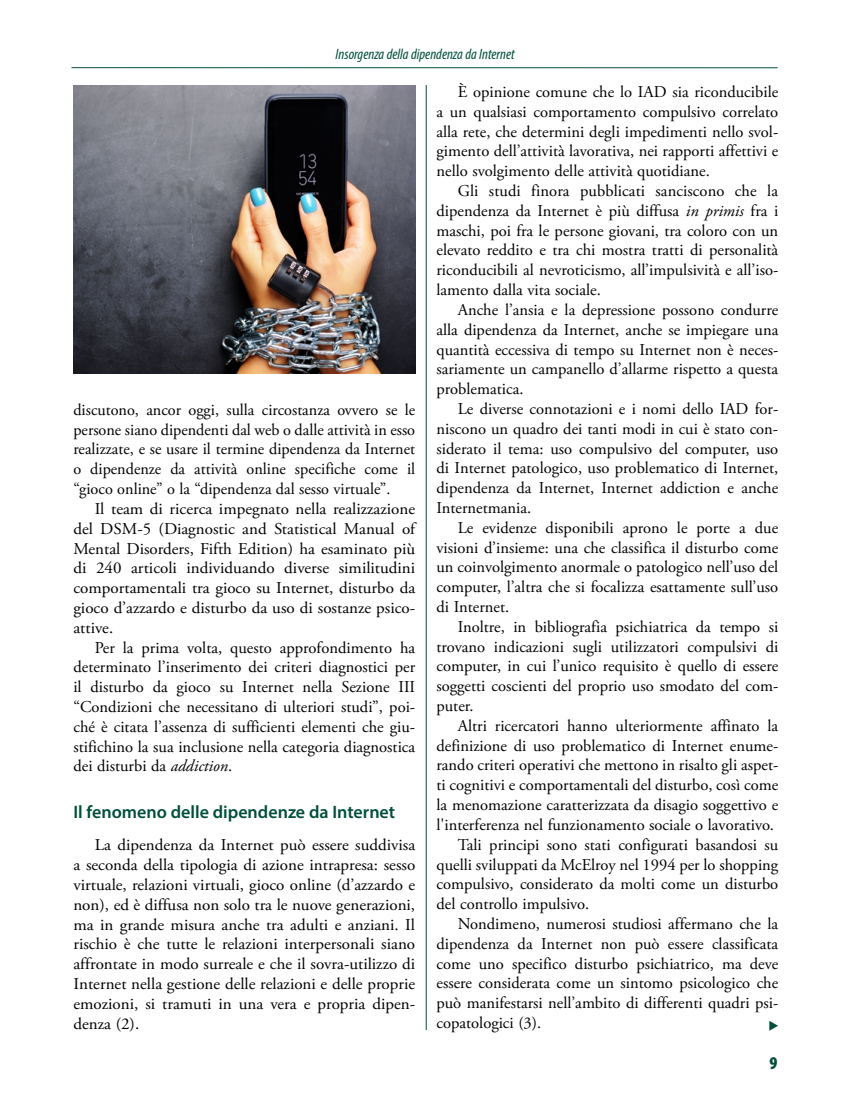
<style>
.page{position:relative;width:851px;height:1106px;background:#fff}
.page>*{position:absolute;margin:0;border:0;box-sizing:border-box;transform-origin:0 0}
.t1{font:600 18px "Myriad Pro";color:#014f3b}
.t2{font:900 condensed 18px "Myriad Pro";color:#014f3b}
.t3{font:16.5px/19.8px "Adobe Garamond Pro";color:#000;text-align:justify}
.t4{font:italic condensed 15px "Myriad Pro";color:#014f3b}
.s1{font-style:italic}
</style>
<div class="page">
<img style="left:73px;top:86px;width:342px;height:287px">
<hr style="left:71px;top:67px;width:706px;height:1px;background:#014f3b">
<hr style="left:426px;top:85px;width:1px;height:945px;background:#014f3b">
<p class="t4" style="left:335px;top:45px;width:181px">Insorgenza della dipendenza da Internet</p>
<p class="t3" style="left:73px;top:400px;width:343px">discutono, ancor oggi, sulla circostanza ovvero se le persone siano dipendenti dal web o dalle attività in esso realizzate, e se usare il termine dipendenza da Internet o dipendenze da attività online specifiche come il “gioco online” o la “dipendenza dal sesso virtuale”.</p>
<p class="t3" style="left:73px;top:499px;width:343px;text-indent:21px">Il team di ricerca impegnato nella realizzazione del DSM-5 (Diagnostic and Statistical Manual of Mental Disorders, Fifth Edition) ha esaminato più di 240 articoli individuando diverse similitudini comportamentali tra gioco su Internet, disturbo da gioco d’azzardo e disturbo da uso di sostanze psico&shy;attive.</p>
<p class="t3" style="left:73px;top:638px;width:343px;text-indent:21px">Per la prima volta, questo approfondimento ha determinato l’inserimento dei criteri diagnostici per il disturbo da gioco su Internet nella Sezione III “Condizioni che necessitano di ulteriori studi”, poi&shy;ché è citata l’assenza di sufficienti elementi che giu&shy;stifichino la sua inclusione nella categoria diagnostica dei disturbi da <span class="s1">addiction</span>.</p>
<p class="t1" style="left:73px;top:800px;width:323px">Il fenomeno delle dipendenze da Internet</p>
<p class="t3" style="left:73px;top:835px;width:343px;text-indent:21px">La dipendenza da Internet può essere suddivisa a seconda della tipologia di azione intrapresa: sesso virtuale, relazioni virtuali, gioco online (d’azzardo e non), ed è diffusa non solo tra le nuove generazioni, ma in grande misura anche tra adulti e anziani. Il rischio è che tutte le relazioni interpersonali siano affrontate in modo surreale e che il sovra-utilizzo di Internet nella gestione delle relazioni e delle proprie emozioni, si tramuti in una vera e propria dipen&shy;denza (2).</p>
<p class="t3" style="left:436px;top:82px;width:343px;text-indent:21px">È opinione comune che lo IAD sia riconducibile a un qualsiasi comportamento compulsivo correlato alla rete, che determini degli impedimenti nello svol&shy;gimento dell’attività lavorativa, nei rapporti affettivi e nello svolgimento delle attività quotidiane.</p>
<p class="t3" style="left:436px;top:181px;width:343px;text-indent:21px">Gli studi finora pubblicati sanciscono che la dipendenza da Internet è più diffusa <span class="s1">in primis</span> fra i maschi, poi fra le persone giovani, tra coloro con un elevato reddito e tra chi mostra tratti di personalità riconducibili al nevroticismo, all’impulsività e all’iso&shy;lamento dalla vita sociale.</p>
<p class="t3" style="left:436px;top:300px;width:343px;text-indent:21px">Anche l’ansia e la depressione possono condurre alla dipendenza da Internet, anche se impiegare una quantità eccessiva di tempo su Internet non è neces&shy;sariamente un campanello d’allarme rispetto a questa problematica.</p>
<p class="t3" style="left:436px;top:399px;width:343px;text-indent:21px">Le diverse connotazioni e i nomi dello IAD for&shy;niscono un quadro dei tanti modi in cui è stato con&shy;siderato il tema: uso compulsivo del computer, uso di Internet patologico, uso problematico di Internet, dipendenza da Internet, Internet addiction e anche Internetmania.</p>
<p class="t3" style="left:436px;top:518px;width:343px;text-indent:21px">Le evidenze disponibili aprono le porte a due visioni d’insieme: una che classifica il disturbo come un coinvolgimento anormale o patologico nell’uso del computer, l’altra che si focalizza esattamente sull’uso di Internet.</p>
<p class="t3" style="left:436px;top:617px;width:343px;text-indent:21px">Inoltre, in bibliografia psichiatrica da tempo si trovano indicazioni sugli utilizzatori compulsivi di computer, in cui l’unico requisito è quello di essere soggetti coscienti del proprio uso smodato del com&shy;puter.</p>
<p class="t3" style="left:457px;top:716px;width:322px">Altri ricercatori hanno ulteriormente affinato la</p>
<p class="t3" style="left:436px;top:736px;width:343px">definizione di uso problematico di Internet enume-</p>
<p class="t3" style="left:436px;top:756px;width:343px">rando criteri operativi che mettono in risalto gli aspet-</p>
<p class="t3" style="left:436px;top:775px;width:343px">ti cognitivi e comportamentali del disturbo, così come</p>
<p class="t3" style="left:436px;top:795px;width:343px">la menomazione caratterizzata da disagio soggettivo e</p>
<p class="t3" style="left:436px;top:815px;width:339px">l'interferenza nel funzionamento sociale o lavorativo.</p>
<p class="t3" style="left:457px;top:835px;width:322px">Tali principi sono stati configurati basandosi su</p>
<p class="t3" style="left:436px;top:855px;width:343px">quelli sviluppati da McElroy nel 1994 per lo shopping</p>
<p class="t3" style="left:436px;top:874px;width:343px">compulsivo, considerato da molti come un disturbo</p>
<p class="t3" style="left:436px;top:894px;width:154px">del controllo impulsivo.</p>
<p class="t3" style="left:457px;top:914px;width:322px">Nondimeno, numerosi studiosi affermano che la</p>
<p class="t3" style="left:436px;top:934px;width:343px">dipendenza da Internet non può essere classificata</p>
<p class="t3" style="left:436px;top:954px;width:343px">come uno specifico disturbo psichiatrico, ma deve</p>
<p class="t3" style="left:436px;top:973px;width:343px">essere considerata come un sintomo psicologico che</p>
<p class="t3" style="left:436px;top:993px;width:343px">può manifestarsi nell’ambito di differenti quadri psi-</p>
<p class="t3" style="left:436px;top:1013px;width:106px">copatologici (3).</p>
<p class="t2" style="left:769px;top:1053px;width:9px">9</p>
</div>
